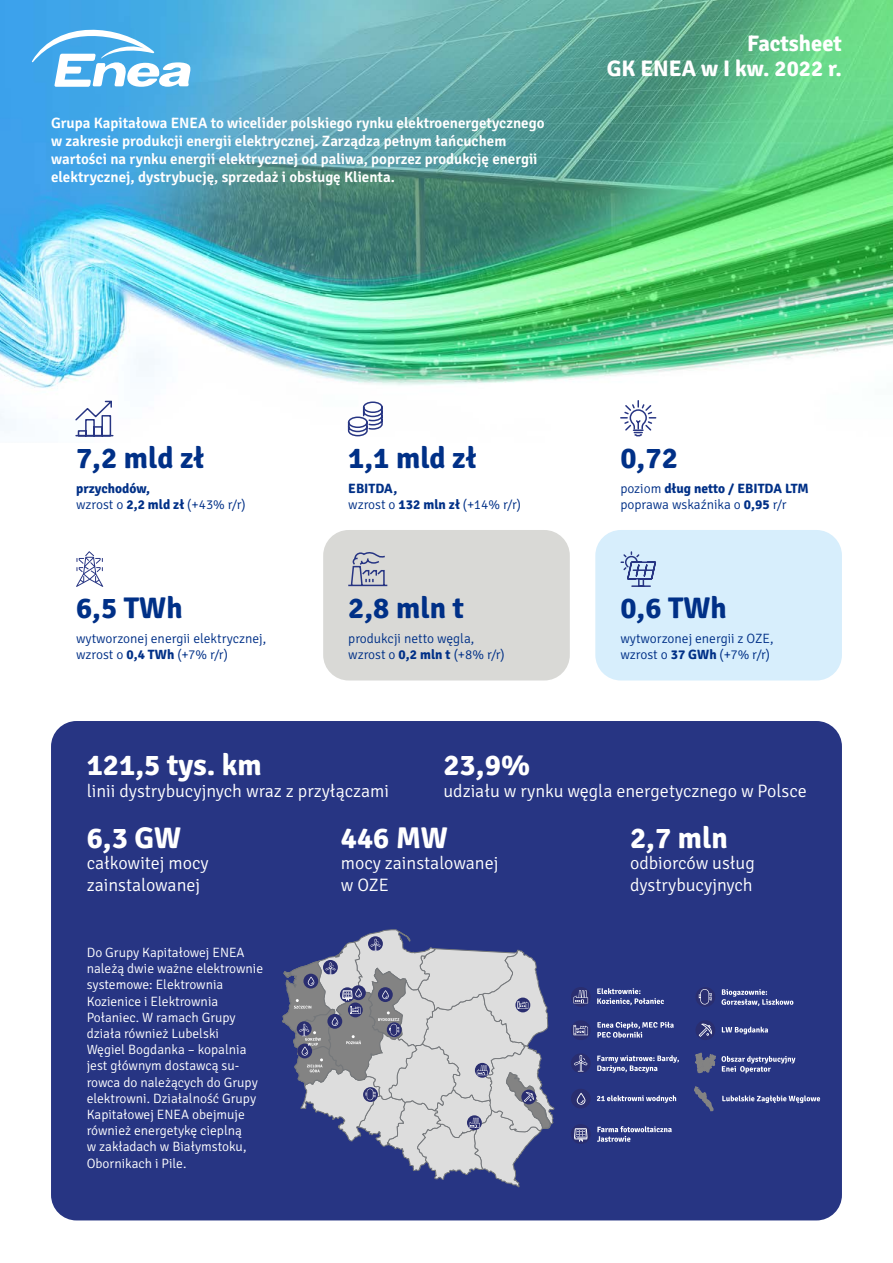
<style>
.page{position:relative;width:893px;height:1263px;background:#fff}
.page>*{position:absolute;margin:0;border:0;box-sizing:border-box;transform-origin:0 0}
.t1{font:700 30px "Signika";color:#003087}
.t2{font:700 30px "Signika";color:#fff}
.t3{font:700 22.5px/25.5px "Signika";color:#fff;text-align:right}
.t4{font:300 18px/21.6px "Signika";color:#fff}
.t5{font:600 15px/18px "Signika";color:#fff}
.t6{font:300 13.5px/16.2px "Signika";color:#fff}
.t7{font:300 13.5px/16.2px "Signika";color:#003087}
.t8{font:700 13.5px/16.2px "Signika";color:#003087}
.s1{font-weight:300}
.s2{font-weight:700}
</style>
<div class="page">
<div style="left:51px;top:721px;width:791px;height:499px;background:#273583;border-radius:26px"></div>
<div style="left:323px;top:530px;width:247px;height:150px;background:#d9d9d6;border-radius:26px"></div>
<div style="left:595px;top:530px;width:247px;height:150px;background:#d7eefc;border-radius:26px"></div>
<img style="left:0;top:0;width:893px;height:431px">
<svg style="left:31px;top:19px;width:160px;height:68px"></svg>
<svg style="left:347px;top:401px;width:37px;height:36px"></svg>
<svg style="left:619px;top:399px;width:38px;height:38px"></svg>
<svg style="left:620px;top:551px;width:36px;height:36px"></svg>
<svg style="left:76px;top:551px;width:27px;height:36px"></svg>
<svg style="left:74px;top:399px;width:40px;height:38px"></svg>
<svg style="left:348px;top:552px;width:40px;height:35px"></svg>
<svg style="left:282px;top:929px;width:273px;height:259px"></svg>
<div style="left:571px;top:1020px;width:20px;height:20px;background:#2a2e70;border-radius:50%"></div>
<svg style="left:573px;top:1025px;width:15px;height:10px"></svg>
<svg style="left:597px;top:1022px;width:77px;height:16px"></svg>
<svg style="left:571px;top:987px;width:20px;height:20px"></svg>
<svg style="left:573px;top:990px;width:15px;height:13px"></svg>
<svg style="left:597px;top:988px;width:67px;height:17px"></svg>
<svg style="left:597px;top:1055px;width:82px;height:18px"></svg>
<div style="left:571px;top:1053px;width:20px;height:20px;background:#2a2e70;border-radius:50%"></div>
<svg style="left:574px;top:1055px;width:13px;height:16px"></svg>
<svg style="left:597px;top:1095px;width:79px;height:8px"></svg>
<div style="left:571px;top:1089px;width:20px;height:19px;background:#2a2e70;border-radius:50%"></div>
<svg style="left:577px;top:1093px;width:8px;height:12px"></svg>
<svg style="left:694px;top:1086px;width:20px;height:25px"></svg>
<svg style="left:722px;top:1095px;width:98px;height:8px"></svg>
<svg style="left:721px;top:989px;width:72px;height:17px"></svg>
<div style="left:695px;top:987px;width:20px;height:20px;background:#2a2e70;border-radius:50%"></div>
<svg style="left:699px;top:989px;width:13px;height:16px"></svg>
<svg style="left:722px;top:1026px;width:46px;height:8px"></svg>
<div style="left:695px;top:1020px;width:20px;height:20px;background:#2a2e70;border-radius:50%"></div>
<svg style="left:699px;top:1023px;width:13px;height:14px"></svg>
<svg style="left:695px;top:1052px;width:100px;height:22px"></svg>
<div style="left:571px;top:1124px;width:20px;height:20px;background:#2a2e70;border-radius:50%"></div>
<svg style="left:574px;top:1126px;width:14px;height:16px"></svg>
<svg style="left:597px;top:1126px;width:75px;height:16px"></svg>
<p class="t5" style="left:51px;top:113px;width:495px">Grupa Kapitałowa ENEA to wicelider polskiego rynku elektroenergetycznego w zakresie produkcji energii elektrycznej. Zarządza pełnym łańcuchem wartości na rynku energii elektrycznej od paliwa, poprzez produkcję energii elektrycznej, dystrybucję, sprzedaż i obsługę Klienta.</p>
<h2 class="t3" style="left:607px;top:29px;width:237px">Factsheet<br>GK ENEA w I kw. 2022 r.</h2>
<h1 class="t1" style="left:76px;top:436px;width:130px">7,2 mld zł</h1>
<p class="t8" style="left:76px;top:479px;width:171px">przychodów,<br><span class="s1">wzrost o</span> 2,2 mld zł <span class="s1">(+43% r/r)</span></p>
<h1 class="t1" style="left:76px;top:587px;width:108px">6,5 TWh</h1>
<p class="t7" style="left:76px;top:629px;width:192px">wytworzonej energii elektrycznej, wzrost o <span class="s2">0,4 TWh</span> (+7% r/r)</p>
<h1 class="t1" style="left:348px;top:436px;width:130px">1,1 mld zł</h1>
<p class="t7" style="left:348px;top:479px;width:174px"><span class="s2">EBITDA,<br></span>wzrost o <span class="s2">132 mln zł</span> (+14% r/r)</p>
<h1 class="t1" style="left:348px;top:587px;width:117px">2,8 mln t</h1>
<p class="t7" style="left:348px;top:629px;width:158px">produkcji netto węgla, wzrost o <span class="s2">0,2 mln t</span> (+8% r/r)</p>
<h1 class="t1" style="left:620px;top:436px;width:59px">0,72</h1>
<p class="t7" style="left:620px;top:479px;width:190px">poziom <span class="s2">dług netto / EBITDA LTM </span>poprawa wskaźnika o <span class="s2">0,95</span> r/r</p>
<h1 class="t1" style="left:620px;top:587px;width:108px">0,6 TWh</h1>
<p class="t7" style="left:620px;top:629px;width:155px">wytworzonej energii z OZE, wzrost o <span class="s2">37 GWh</span> (+7% r/r)</p>
<h1 class="t2" style="left:87px;top:743px;width:177px">121,5 tys. km</h1>
<h3 class="t4" style="left:87px;top:778px;width:304px">linii dystrybucyjnych wraz z przyłączami</h3>
<h1 class="t2" style="left:443px;top:743px;width:89px">23,9%</h1>
<h3 class="t4" style="left:443px;top:778px;width:365px">udziału w rynku węgla energetycznego w Polsce</h3>
<h1 class="t2" style="left:87px;top:816px;width:96px">6,3 GW</h1>
<h3 class="t4" style="left:87px;top:851px;width:123px">całkowitej mocy zainstalowanej</h3>
<p class="t6" style="left:87px;top:943px;width:178px">Do Grupy Kapitałowej ENEA należą dwie ważne elektrownie systemowe: Elektrownia<br>Kozienice i Elektrownia<br>Połaniec. W ramach Grupy działa również Lubelski<br>Węgiel Bogdanka – kopalnia jest głównym dostawcą su&shy;rowca do należących do Grupy elektrowni. Działalność Grupy<br>Kapitałowej ENEA obejmuje również energetykę cieplną<br>w zakładach w Białymstoku,<br>Obornikach i Pile.</p>
<h1 class="t2" style="left:341px;top:816px;width:109px">446 MW</h1>
<h3 class="t4" style="left:341px;top:851px;width:159px">mocy zainstalowanej w OZE</h3>
<h1 class="t2" style="left:630px;top:816px;width:99px">2,7 mln</h1>
<h3 class="t4" style="left:630px;top:851px;width:126px">odbiorców usług dystrybucyjnych</h3>
</div>
